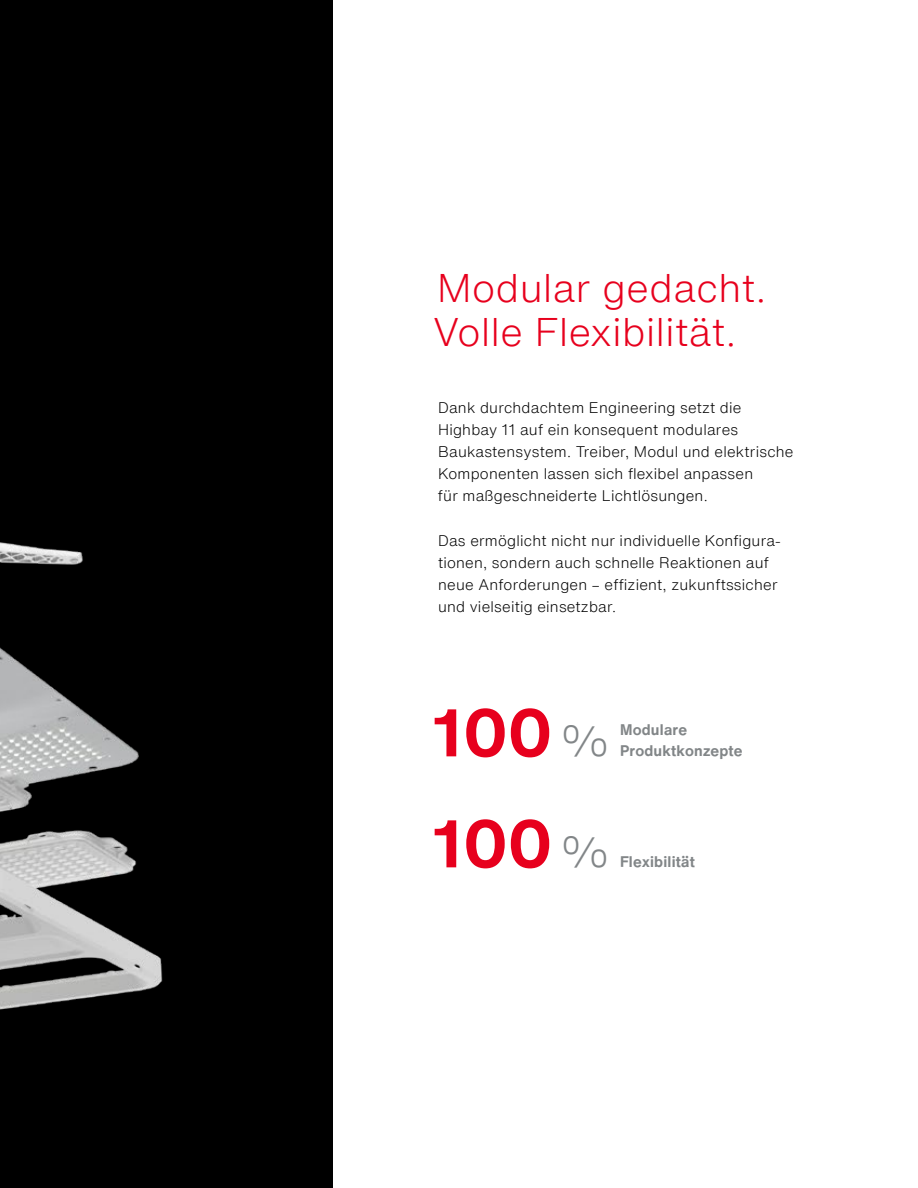
<style>
.page{position:relative;width:918px;height:1188px;background:#fff}
.page>*{position:absolute;margin:0;border:0;box-sizing:border-box;transform-origin:0 0}
.t1{font:700 66px "Helvetica Now Text";letter-spacing:.015em;color:#e7001d}
.t2{font:300 39px/44.4px "Helvetica Now Text";letter-spacing:.015em;color:#e7001d}
.t3{font:300 15px/22.2px "Helvetica Now Text";letter-spacing:.015em;color:#000}
.t4{font:700 15px/21px "Helvetica Now Text";letter-spacing:.015em;color:#828688}
.s1{font-weight:300;font-size:40.5px;color:#828688}
</style>
<div class="page">
<div style="left:0;top:0;width:332px;height:1188px;background:#000"></div>
<img style="left:0;top:542px;width:163px;height:468px">
<h2 class="t2" style="left:433px;top:264px;width:335px">Modular gedacht.<br>Volle Flexibilität.</h2>
<p class="t3" style="left:438px;top:396px;width:357px">Dank durchdachtem Engineering setzt die Highbay 11 auf ein konsequent modulares Baukastensystem. Treiber, Modul und elektrische Komponenten lassen sich flexibel anpassen<br>für maßgeschneiderte Lichtlösungen.</p>
<p class="t3" style="left:438px;top:529px;width:344px">Das ermöglicht nicht nur individuelle Konfigura&shy;tionen, sondern auch schnelle Reaktionen auf neue Anforderungen – effizient, zukunftssicher und vielseitig einsetzbar.</p>
<h1 class="t1" style="left:432px;top:683px;width:179px">100 <span class="s1">%</span></h1>
<p class="t4" style="left:620px;top:719px;width:124px">Modulare<br>Produktkonzepte</p>
<h1 class="t1" style="left:432px;top:794px;width:179px">100 <span class="s1">%</span></h1>
<p class="t4" style="left:620px;top:851px;width:76px">Flexibilität</p>
</div>
